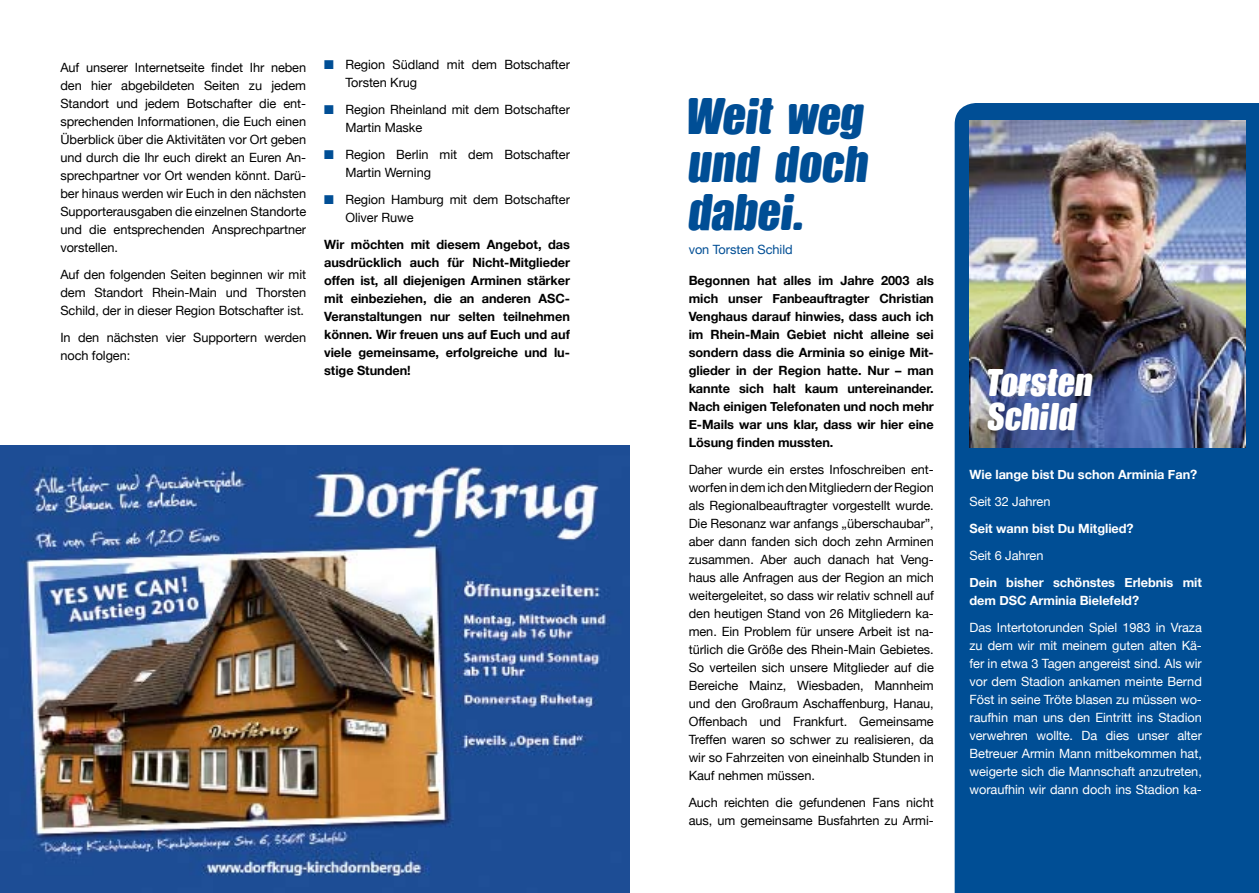
<style>
.page{position:relative;width:1259px;height:893px;background:#fff}
.page>*{position:absolute;margin:0;border:0;box-sizing:border-box;transform-origin:0 0}
.t1{font:48px/48px "Arminia";letter-spacing:-.02em;color:#004e95;text-align:justify}
.t2{font:36px/34.2px "Arminia";letter-spacing:-.02em;color:#fff}
.t3{font:12.75px/18px "Helvetica Neue";letter-spacing:-.005em;color:#000}
.t4{font:700 12.75px/18px "Helvetica Neue";letter-spacing:-.005em;color:#000;text-align:justify}
.t5{font:12.75px/18px "Helvetica Neue";letter-spacing:-.005em;color:#fff;text-align:justify}
.t6{font:700 12.75px/18px "Helvetica Neue";letter-spacing:-.005em;color:#fff}
.t7{font:12.75px "Helvetica Neue";letter-spacing:-.005em;color:#004e95}
.s1{color:#004e95}
</style>
<div class="page">
<div style="left:954px;top:103px;width:305px;height:790px;background:#004e95"></div>
<img style="left:969px;top:120px;width:276px;height:327px">
<img style="left:0;top:446px;width:629px;height:447px">
<p class="t3" style="left:60px;top:58px;width:247px;text-align:justify">Auf unserer Internetseite findet Ihr neben den hier abgebildeten Seiten zu jedem Standort und jedem Botschafter die ent&shy;sprechenden Informationen, die Euch einen Überblick über die Aktivitäten vor Ort geben und durch die Ihr euch direkt an Euren An&shy;sprechpartner vor Ort wenden könnt. Darü&shy;ber hinaus werden wir Euch in den nächsten Supporterausgaben die einzelnen Standorte und die entsprechenden Ansprechpartner vorstellen.</p>
<p class="t3" style="left:60px;top:265px;width:247px;text-align:justify">Auf den folgenden Seiten beginnen wir mit dem Standort Rhein-Main und Thorsten Schild, der in dieser Region Botschafter ist.</p>
<p class="t3" style="left:60px;top:328px;width:247px">In den nächsten vier Supportern werden noch folgen:</p>
<p class="t3" style="left:345px;top:56px;width:226px;text-indent:-21px"><span class="s1">■</span> Region Südland mit dem Botschafter<br>Torsten Krug</p>
<p class="t3" style="left:345px;top:101px;width:226px;text-indent:-21px"><span class="s1">■</span> Region Rheinland mit dem Botschafter<br>Martin Maske</p>
<p class="t3" style="left:345px;top:146px;width:226px;text-indent:-21px"><span class="s1">■</span> Region Berlin mit dem Botschafter<br>Martin Werning</p>
<p class="t3" style="left:345px;top:191px;width:226px;text-indent:-21px"><span class="s1">■</span> Region Hamburg mit dem Botschafter<br>Oliver Ruwe</p>
<p class="t4" style="left:324px;top:235px;width:247px">Wir möchten mit diesem Angebot, das ausdrücklich auch für Nicht-Mitglieder offen ist, all diejenigen Arminen stärker mit einbeziehen, die an anderen ASC-Veranstaltungen nur selten teilnehmen können. Wir freuen uns auf Euch und auf viele gemeinsame, erfolgreiche und lu&shy;stige Stunden!</p>
<h1 class="t1" style="left:688px;top:92px;width:182px">Weit weg und doch dabei.</h1>
<p class="t7" style="left:688px;top:242px;width:106px">von Torsten Schild</p>
<p class="t4" style="left:688px;top:271px;width:247px">Begonnen hat alles im Jahre 2003 als mich unser Fanbeauftragter Christian Venghaus darauf hinwies, dass auch ich im Rhein-Main Gebiet nicht alleine sei sondern dass die Arminia so einige Mit&shy;glieder in der Region hatte. Nur – man kannte sich halt kaum untereinander.<br>Nach einigen Telefonaten und noch mehr E-Mails war uns klar, dass wir hier eine Lösung finden mussten.</p>
<p class="t3" style="left:688px;top:460px;width:247px;text-align:justify">Daher wurde ein erstes Infoschreiben ent&shy;worfen in dem ich den Mitgliedern der Region als Regionalbeauftragter vorgestellt wurde.<br>Die Resonanz war anfangs „überschaubar”, aber dann fanden sich doch zehn Arminen zusammen. Aber auch danach hat Veng&shy;haus alle Anfragen aus der Region an mich weitergeleitet, so dass wir relativ schnell auf den heutigen Stand von 26 Mitgliedern ka&shy;men. Ein Problem für unsere Arbeit ist na&shy;türlich die Größe des Rhein-Main Gebietes.<br>So verteilen sich unsere Mitglieder auf die Bereiche Mainz, Wiesbaden, Mannheim und den Großraum Aschaffenburg, Hanau, Offenbach und Frankfurt. Gemeinsame Treffen waren so schwer zu realisieren, da wir so Fahrzeiten von eineinhalb Stunden in Kauf nehmen müssen.</p>
<p class="t3" style="left:688px;top:793px;width:247px">Auch reichten die gefundenen Fans nicht aus, um gemeinsame Busfahrten zu Armi-</p>
<h2 class="t2" style="left:988px;top:366px;width:107px">Torsten<br>Schild</h2>
<p class="t6" style="left:969px;top:465px;width:229px">Wie lange bist Du schon Arminia Fan?</p>
<p class="t5" style="left:969px;top:493px;width:82px">Seit 32 Jahren</p>
<p class="t6" style="left:969px;top:519px;width:166px">Seit wann bist Du Mitglied?</p>
<p class="t5" style="left:969px;top:547px;width:75px">Seit 6 Jahren</p>
<p class="t6" style="left:969px;top:573px;width:234px">Dein bisher schönstes Erlebnis mit dem DSC Arminia Bielefeld?</p>
<p class="t5" style="left:969px;top:619px;width:234px">Das Intertotorunden Spiel 1983 in Vraza zu dem wir mit meinem guten alten Kä&shy;fer in etwa 3 Tagen angereist sind. Als wir vor dem Stadion ankamen meinte Bernd Föst in seine Tröte blasen zu müssen wo&shy;raufhin man uns den Eintritt ins Stadion verwehren wollte. Da dies unser alter Betreuer Armin Mann mitbekommen hat, weigerte sich die Mannschaft anzutreten, woraufhin wir dann doch ins Stadion ka-</p>
</div>
